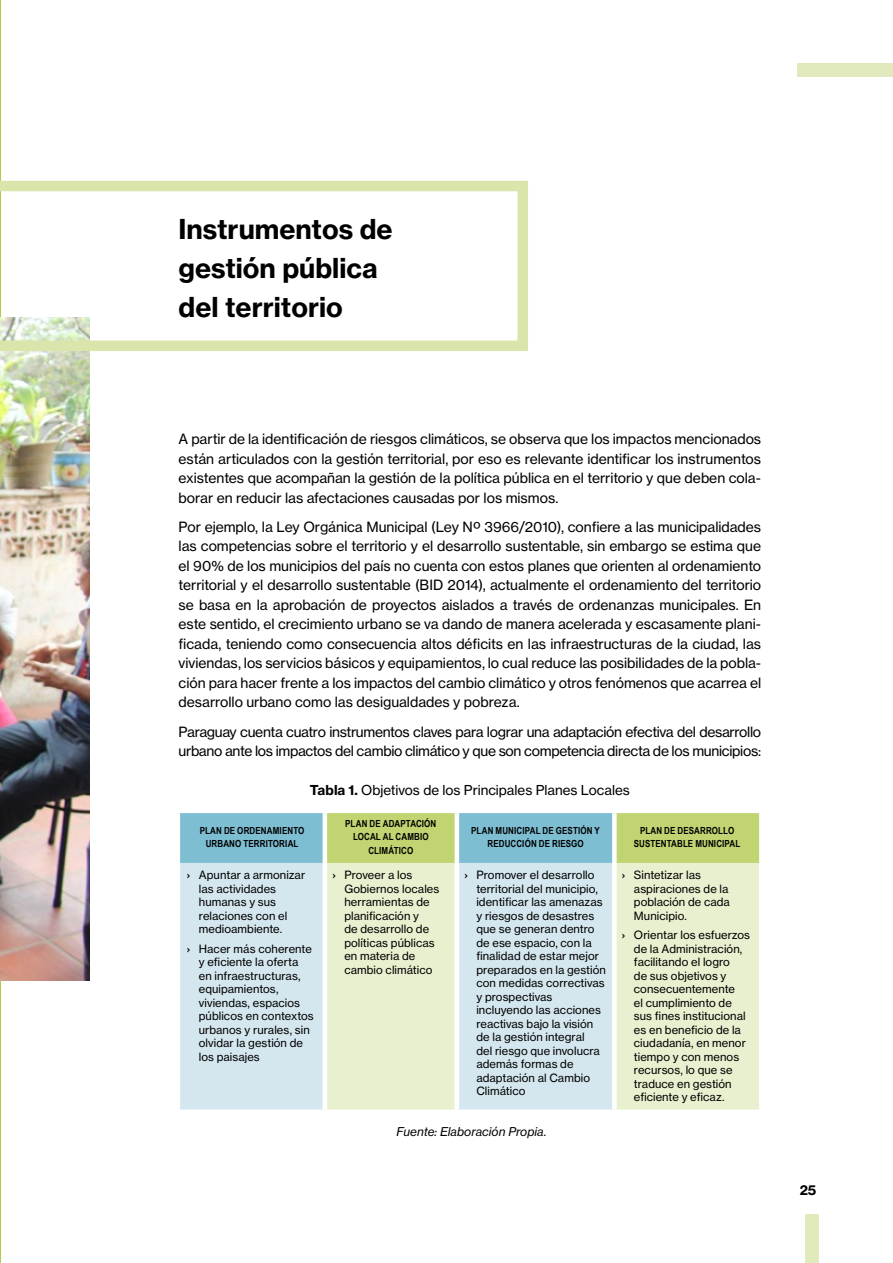
<style>
.page{position:relative;width:893px;height:1263px;background:#fff}
.page>*{position:absolute;margin:0;border:0;box-sizing:border-box;transform-origin:0 0}
.t1{font:27px/39px "N Haas Grotesk TX Pro 75 Bd";color:#000}
.t2{font:13.95px/19.5px "N Haas Grotesk TX Pro 55 Rg";letter-spacing:-.02em;color:#000;text-align:justify}
.t3{font:13.5px "N Haas Grotesk TX Pro 55 Rg";color:#000}
.t4{font:13.5px "N Haas Grotesk TX Pro 75 Bd";color:#000}
.t5{font:12px "N Haas Grotesk TX Pro 56 It";color:#000}
.t6{font:11.25px/13.5px "N Haas Grotesk TX Pro 55 Rg";letter-spacing:.005em;color:#000}
.t7{font:700 9.75px/13.5px "Arial Narrow";letter-spacing:.015em;color:#000;text-align:center}
.s1{font-family:"N Haas Grotesk TX Pro 75 Bd"}
.s2{font-family:"DIN Next LT Pro";font-weight:500}
</style>
<div class="page">
<div style="left:805px;top:1214px;width:13px;height:49px;background:#e1eabd"></div>
<div style="left:798px;top:64px;width:95px;height:13px;background:#e1eabd"></div>
<hr style="left:0;top:0;width:1px;height:1263px;background:#aeca47">
<img style="left:0;top:351px;width:89px;height:629px">
<svg style="left:0;top:181px;width:528px;height:170px"></svg>
<svg style="left:180px;top:813px;width:579px;height:50px;background:#9dc8a4"></svg>
<div style="left:180px;top:863px;width:143px;height:246px;background:#d5e7ee"></div>
<svg style="left:327px;top:863px;width:432px;height:246px;background:#e1ecda"></svg>
<hr style="left:323px;top:813px;width:4px;height:50px;background:#fff">
<hr style="left:455px;top:813px;width:4px;height:50px;background:#fff">
<div style="left:612px;top:813px;width:5px;height:50px;background:#fff"></div>
<hr style="left:455px;top:863px;width:4px;height:246px;background:#fff">
<div style="left:612px;top:863px;width:5px;height:246px;background:#fff"></div>
<h1 class="t1" style="left:179px;top:210px;width:216px">Instrumentos de gestión pública del territorio</h1>
<p class="t2" style="left:179px;top:429px;width:584px">A partir de la identificación de riesgos climáticos, se observa que los impactos mencionados están articulados con la gestión territorial, por eso es relevante identificar los instrumentos existentes que acompañan la gestión de la política pública en el territorio y que deben cola&shy;borar en reducir las afectaciones causadas por los mismos.</p>
<p class="t2" style="left:179px;top:517px;width:584px">Por ejemplo, la Ley Orgánica Municipal (Ley Nº 3966/2010), confiere a las municipalidades las competencias sobre el territorio y el desarrollo sustentable, sin embargo se estima que el 90% de los municipios del país no cuenta con estos planes que orienten al ordenamiento territorial y el desarrollo sustentable (BID 2014), actualmente el ordenamiento del territorio se basa en la aprobación de proyectos aislados a través de ordenanzas municipales. En este sentido, el crecimiento urbano se va dando de manera acelerada y escasamente plani&shy;ficada, teniendo como consecuencia altos déficits en las infraestructuras de la ciudad, las viviendas, los servicios básicos y equipamientos, lo cual reduce las posibilidades de la pobla&shy;ción para hacer frente a los impactos del cambio climático y otros fenómenos que acarrea el desarrollo urbano como las desigualdades y pobreza.</p>
<p class="t2" style="left:179px;top:722px;width:584px">Paraguay cuenta cuatro instrumentos claves para lograr una adaptación efectiva del desarrollo urbano ante los impactos del cambio climático y que son competencia directa de los municipios:</p>
<p class="t3" style="left:310px;top:782px;width:322px"><span class="s1">Tabla 1.</span> Objetivos de los Principales Planes Locales</p>
<p class="t7" style="left:200px;top:823px;width:106px">PLAN DE ORDENAMIENTO<br>URBANO TERRITORIAL</p>
<p class="t7" style="left:345px;top:816px;width:93px">PLAN DE ADAPTACIÓN<br>LOCAL AL CAMBIO<br>CLIMÁTICO</p>
<p class="t7" style="left:471px;top:823px;width:130px">PLAN MUNICIPAL DE GESTIÓN Y<br>REDUCCIÓN DE RIESGO</p>
<p class="t7" style="left:634px;top:823px;width:108px">PLAN DE DESARROLLO<br>SUSTENTABLE MUNICIPAL</p>
<p class="t6" style="left:199px;top:868px;width:108px;text-indent:-12px"><span class="s2">›</span> Apuntar a armonizar las actividades humanas y sus relaciones con el medioambiente.</p>
<p class="t6" style="left:199px;top:942px;width:116px;text-indent:-12px"><span class="s2">›</span> Hacer más coherente y eficiente la oferta en infraestructuras, equipamientos, viviendas, espacios públicos en contextos urbanos y rurales, sin olvidar la gestión de los paisajes</p>
<p class="t6" style="left:344px;top:868px;width:97px;text-indent:-12px"><span class="s2">›</span> Proveer a los<br>Gobiernos locales herramientas de planificación y<br>de desarrollo de políticas públicas en materia de cambio climático</p>
<p class="t6" style="left:476px;top:868px;width:131px;text-indent:-12px"><span class="s2">›</span> Promover el desarrollo territorial del municipio, identificar las amenazas y riesgos de desastres que se generan dentro de ese espacio, con la finalidad de estar mejor preparados en la gestión con medidas correctivas y prospectivas incluyendo las acciones reactivas bajo la visión de la gestión integral<br>del riesgo que involucra además formas de adaptación al Cambio<br>Climático</p>
<p class="t6" style="left:634px;top:868px;width:98px;text-indent:-12px"><span class="s2">›</span> Sintetizar las aspiraciones de la población de cada<br>Municipio.</p>
<p class="t6" style="left:634px;top:928px;width:118px;text-indent:-12px"><span class="s2">›</span> Orientar los esfuerzos de la Administración, facilitando el logro<br>de sus objetivos y consecuentemente<br>el cumplimiento de sus fines institucional es en beneficio de la ciudadanía, en menor tiempo y con menos recursos, lo que se traduce en gestión eficiente y eficaz.</p>
<p class="t5" style="left:397px;top:1125px;width:151px">Fuente: Elaboración Propia.</p>
<p class="t4" style="left:800px;top:1181px;width:18px">25</p>
</div>
